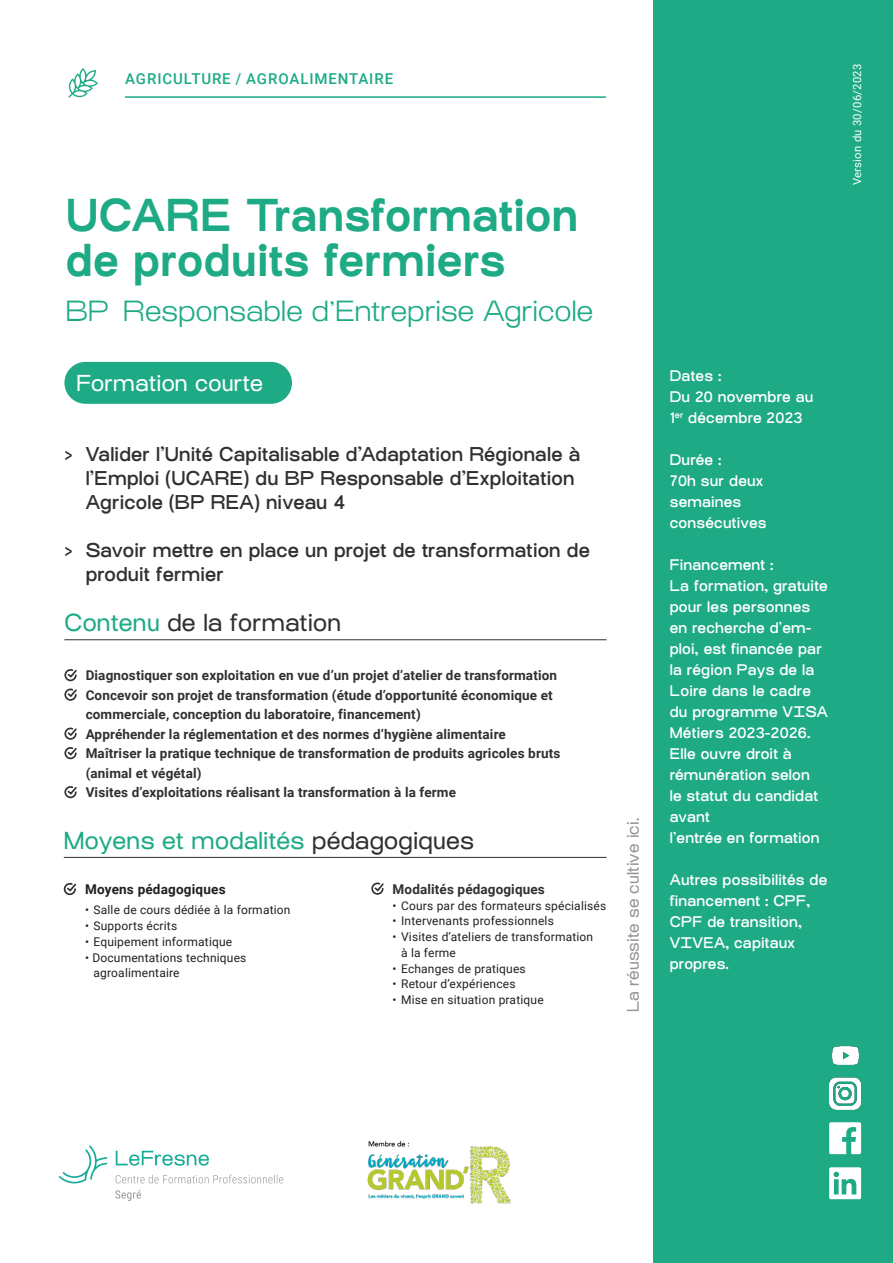
<style>
.page{position:relative;width:893px;height:1263px;background:#fff}
.page>*{position:absolute;margin:0;border:0;box-sizing:border-box;transform-origin:0 0}
.t1{font:700 45px/45px "Osmose";letter-spacing:.005em;color:#1daa85}
.t2{font:300 28.5px "Osmose";letter-spacing:.01em;color:#1daa85}
.t3{font:24px "Osmose";letter-spacing:.01em;color:#1daa85}
.t4{font:24px "Osmose";letter-spacing:.01em;color:#312f30}
.t5{font:22.5px "Osmose";letter-spacing:.01em;color:#fff}
.t6{font:500 19.5px/24px "Osmose";letter-spacing:.01em;color:#312f30}
.t7{font:16.5px "Osmose";letter-spacing:.01em;color:#939598}
.t8{font:500 15px/21px "Osmose";letter-spacing:.015em;color:#fff}
.t9{font:500 15px "Roboto";letter-spacing:.06em;color:#1daa85}
.t10{font:700 13.5px/19.5px "Roboto";letter-spacing:.01em;color:#312f30}
.t11{font:700 13.5px "Roboto";letter-spacing:.015em;color:#231f20}
.t12{font:12px "Roboto";letter-spacing:.015em;color:#231f20}
.t13{font:11.25px "Roboto";letter-spacing:.025em;color:#fff}
.s1{color:#1daa85}
.s2{color:#312f30}
</style>
<div class="page">
<div style="left:64px;top:362px;width:228px;height:42px;background:#1daa85;border-radius:21px"></div>
<div style="left:654px;top:0;width:239px;height:1263px;background:#1daa85"></div>
<hr style="left:64px;top:639px;width:543px;height:1px;background:#312f30">
<svg style="left:64px;top:669px;width:13px;height:13px"></svg>
<svg style="left:64px;top:688px;width:13px;height:13px"></svg>
<svg style="left:64px;top:727px;width:13px;height:13px"></svg>
<svg style="left:64px;top:747px;width:13px;height:13px"></svg>
<svg style="left:64px;top:786px;width:13px;height:13px"></svg>
<hr style="left:64px;top:857px;width:543px;height:1px;background:#312f30">
<svg style="left:63px;top:883px;width:13px;height:13px"></svg>
<svg style="left:371px;top:882px;width:13px;height:13px"></svg>
<img style="left:367px;top:1140px;width:144px;height:64px">
<svg style="left:829px;top:1167px;width:32px;height:32px"></svg>
<svg style="left:829px;top:1122px;width:32px;height:32px"></svg>
<img style="left:829px;top:1077px;width:32px;height:32px">
<img style="left:832px;top:1046px;width:27px;height:19px">
<svg style="left:115px;top:1175px;width:168px;height:26px"></svg>
<svg style="left:116px;top:1151px;width:93px;height:15px"></svg>
<svg style="left:59px;top:1145px;width:48px;height:38px"></svg>
<hr style="left:125px;top:96px;width:481px;height:2px;background:#1daa85">
<svg style="left:68px;top:68px;width:30px;height:30px"></svg>
<p class="t9" style="left:125px;top:68px;width:269px">AGRICULTURE / AGROALIMENTAIRE</p>
<p class="t1" style="left:66px;top:193px;width:514px">UCARE Transformation de produits fermiers</p>
<p class="t2" style="left:66px;top:295px;width:529px">BP Responsable d’Entreprise Agricole</p>
<p class="t5" style="left:77px;top:370px;width:188px">Formation courte</p>
<p class="t6" style="left:86px;top:445px;width:496px;text-indent:-21px">&gt; Valider l’Unité Capitalisable d’Adaptation Régionale à l’Emploi (UCARE) du BP Responsable d’Exploitation<br>Agricole (BP REA) niveau 4</p>
<p class="t6" style="left:86px;top:541px;width:506px;text-indent:-21px">&gt; Savoir mettre en place un projet de transformation de produit fermier</p>
<p class="t4" style="left:64px;top:609px;width:278px"><span class="s1">Contenu</span> de la formation</p>
<p class="t10" style="left:86px;top:665px;width:473px">Diagnostiquer son exploitation en vue d’un projet d’atelier de transformation</p>
<p class="t10" style="left:86px;top:685px;width:469px">Concevoir son projet de transformation (étude d’opportunité économique et commerciale, conception du laboratoire, financement)</p>
<p class="t10" style="left:86px;top:724px;width:422px">Appréhender la réglementation et des normes d’hygiène alimentaire</p>
<p class="t10" style="left:86px;top:743px;width:476px">Maîtriser la pratique technique de transformation de produits agricoles bruts (animal et végétal)</p>
<p class="t10" style="left:86px;top:782px;width:372px">Visites d’exploitations réalisant la transformation à la ferme</p>
<p class="t3" style="left:64px;top:826px;width:412px">Moyens et modalités <span class="s2">pédagogiques</span></p>
<p class="t11" style="left:85px;top:880px;width:142px">Moyens pédagogiques</p>
<p class="t12" style="left:85px;top:901px;width:207px">• Salle de cours dédiée à la formation</p>
<p class="t12" style="left:85px;top:917px;width:94px">• Supports écrits</p>
<p class="t12" style="left:85px;top:933px;width:149px">• Equipement informatique</p>
<p class="t12" style="left:85px;top:949px;width:163px">• Documentations techniques</p>
<p class="t12" style="left:94px;top:964px;width:88px">agroalimentaire</p>
<p class="t10" style="left:393px;top:879px;width:154px">Modalités pédagogiques</p>
<p class="t12" style="left:393px;top:897px;width:215px">• Cours par des formateurs spécialisés</p>
<p class="t12" style="left:393px;top:913px;width:163px">• Intervenants professionnels</p>
<p class="t12" style="left:393px;top:928px;width:202px">• Visites d’ateliers de transformation</p>
<p class="t12" style="left:401px;top:944px;width:56px">à la ferme</p>
<p class="t12" style="left:393px;top:960px;width:135px">• Echanges de pratiques</p>
<p class="t12" style="left:393px;top:976px;width:124px">• Retour d’expériences</p>
<p class="t12" style="left:393px;top:991px;width:153px">• Mise en situation pratique</p>
<p class="t7" style="left:623px;top:1012px;width:196px;rotate:-90deg">La réussite se cultive ici.</p>
<p class="t13" style="left:849px;top:185px;width:123px;rotate:-90deg">Version du 30/06/2023</p>
<p class="t8" style="left:670px;top:367px;width:53px">Dates :</p>
<p class="t8" style="left:670px;top:388px;width:145px">Du 20 novembre au<br>1<sup>er</sup> décembre 2023</p>
<p class="t8" style="left:670px;top:451px;width:53px">Durée :</p>
<p class="t8" style="left:670px;top:472px;width:95px">70h sur deux</p>
<p class="t8" style="left:670px;top:493px;width:73px">semaines</p>
<p class="t8" style="left:670px;top:514px;width:98px">consécutives</p>
<p class="t8" style="left:670px;top:556px;width:105px">Financement :</p>
<p class="t8" style="left:670px;top:577px;width:160px">La formation, gratuite</p>
<p class="t8" style="left:670px;top:598px;width:160px">pour les personnes en recherche d’em&shy;ploi, est financée par la région Pays de la<br>Loire dans le cadre du programme VISA<br>Métiers 2023-2026.<br>Elle ouvre droit à rémunération selon<br>le statut du candidat avant</p>
<p class="t8" style="left:670px;top:829px;width:151px">l’entrée en formation</p>
<p class="t8" style="left:670px;top:871px;width:159px">Autres possibilités de financement : CPF,<br>CPF de transition,<br>VIVEA, capitaux propres.</p>
</div>
